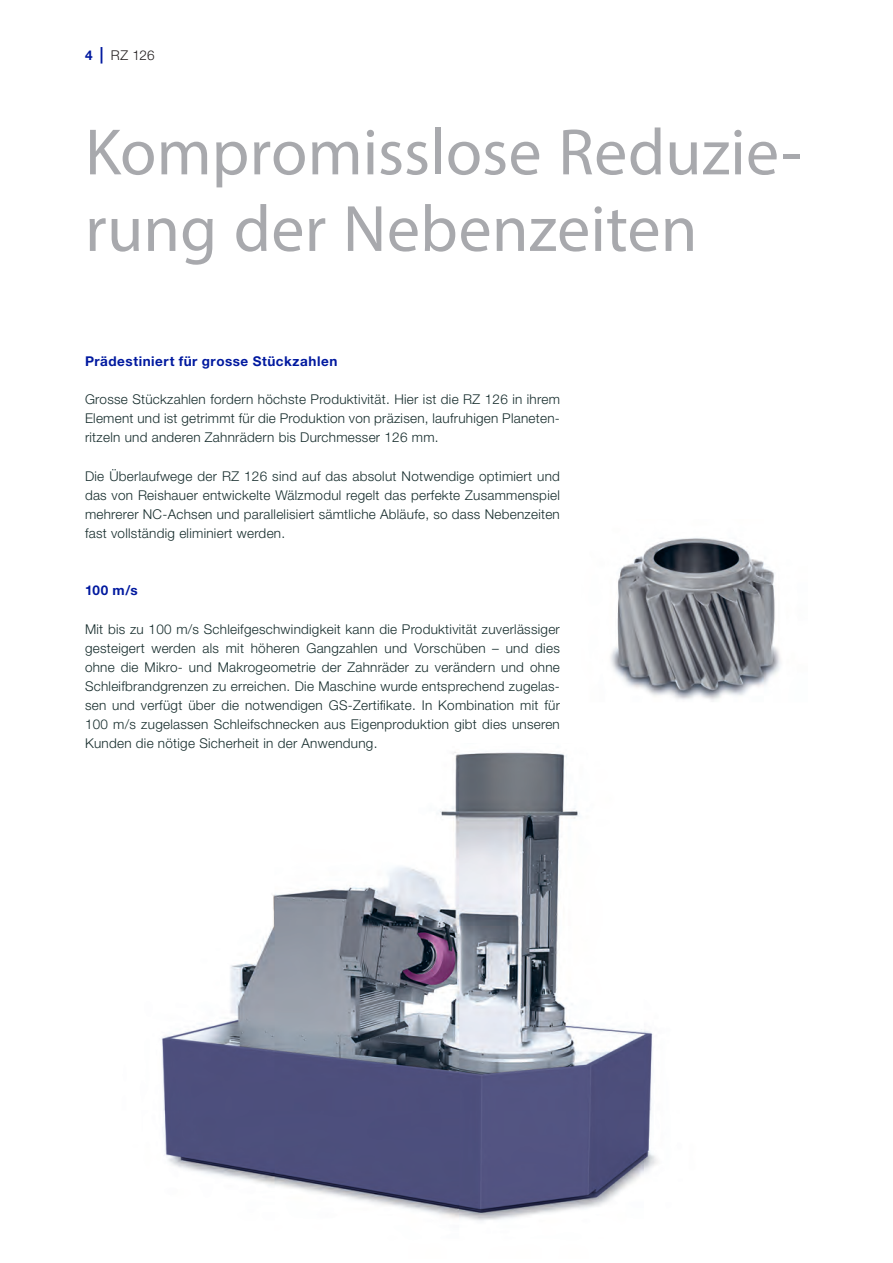
<style>
.page{position:relative;width:893px;height:1263px;background:#fff}
.page>*{position:absolute;margin:0;border:0;box-sizing:border-box;transform-origin:0 0}
.t1{font:66px/76.5px "Myriad Pro";letter-spacing:.005em;color:#a8a9ad}
.t2{font:300 13.5px/19.2px "Helvetica Neue LT Std";letter-spacing:.02em;color:#172d2d;text-align:justify}
._03_INH_Zwischentite{font:700 13.5px "Helvetica Neue LT Std";letter-spacing:.04em;color:#00199f}
.t3{font:300 13.5px "Helvetica Neue LT Std";color:#231f20}
.s1{font-weight:700;color:#00199f}
.s2{font-weight:700;font-size:16.5px;color:#00199f}
</style>
<div class="page">
<img style="left:610px;top:538px;width:171px;height:163px">
<img style="left:161px;top:752px;width:496px;height:469px">
<p class="t3" style="left:85px;top:46px;width:71px"><span class="s1">4</span> <span class="s2">|</span> RZ 126</p>
<p class="t1" style="left:85px;top:113px;width:718px">Kompromisslose Reduzie&shy;rung der Nebenzeiten</p>
<p class="_03_INH_Zwischentite" style="left:85px;top:353px;width:254px">Prädestiniert für grosse Stückzahlen</p>
<p class="t2" style="left:85px;top:389px;width:476px">Grosse Stückzahlen fordern höchste Produktivität. Hier ist die RZ 126 in ihrem Element und ist getrimmt für die Produktion von präzisen, laufruhigen Planeten&shy;ritzeln und anderen Zahnrädern bis Durchmesser 126 mm.</p>
<p class="t2" style="left:85px;top:466px;width:476px">Die Überlaufwege der RZ 126 sind auf das absolut Notwendige optimiert und das von Reishauer entwickelte Wälzmodul regelt das perfekte Zusammenspiel mehrerer NC-Achsen und parallelisiert sämtliche Abläufe, so dass Nebenzeiten fast vollständig eliminiert werden.</p>
<p class="_03_INH_Zwischentite" style="left:85px;top:582px;width:54px">100 m/s</p>
<p class="t2" style="left:85px;top:619px;width:476px">Mit bis zu 100 m/s Schleifgeschwindigkeit kann die Produktivität zuverlässiger gesteigert werden als mit höheren Gangzahlen und Vorschüben – und dies ohne die Mikro- und Makrogeometrie der Zahnräder zu verändern und ohne Schleifbrandgrenzen zu erreichen. Die Maschine wurde entsprechend zugelas&shy;sen und verfügt über die notwendigen GS-Zertifikate. In Kombination mit für 100 m/s zugelassen Schleifschnecken aus Eigenproduktion gibt dies unseren Kunden die nötige Sicherheit in der Anwendung.</p>
</div>
